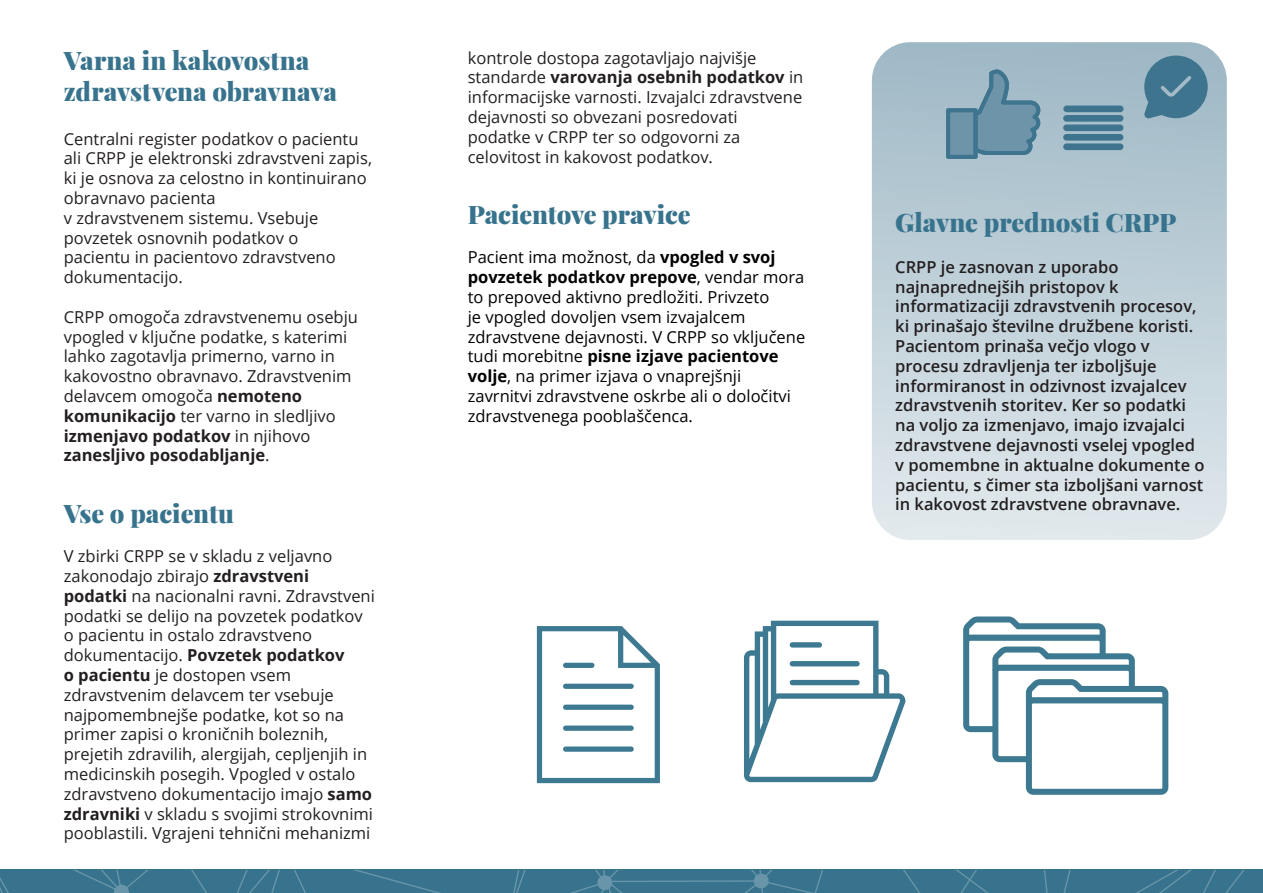
<style>
.page{position:relative;width:1263px;height:893px;background:#fff}
.page>*{position:absolute;margin:0;border:0;box-sizing:border-box;transform-origin:0 0}
.naslovi{font:900 25.5px/30.6px "Playfair Display";color:#37738d}
.tekst{font:16.5px/19.8px "Open Sans";color:#231f20}
.tekst-2{font:600 16.5px/19.8px "Open Sans";color:#231f20}
.tekst-3{font:16.5px/19.8px "Open Sans";color:#000001}
.s1{font-weight:700}
</style>
<div class="page">
<div style="left:872px;top:42px;width:355px;height:498px;background:linear-gradient(to bottom,#9eb7c5,#e1e9ed);border-radius:38px"></div>
<svg style="left:0;top:870px;width:1263px;height:23px;background:#3a758e"></svg>
<svg style="left:946px;top:69px;width:95px;height:90px;background:#799daf"></svg>
<svg style="left:1144px;top:56px;width:64px;height:62px;background:#53839a"></svg>
<div style="left:1063px;top:106px;width:60px;height:6px;background:#3e748e;border-radius:3px"></div>
<div style="left:1063px;top:115px;width:60px;height:7px;background:#3e748e;border-radius:3px"></div>
<div style="left:1063px;top:124px;width:60px;height:7px;background:#3e748e;border-radius:3px"></div>
<div style="left:1063px;top:134px;width:60px;height:7px;background:#3e748e;border-radius:3px"></div>
<div style="left:1063px;top:143px;width:60px;height:7px;background:#3e748e;border-radius:3px"></div>
<svg style="left:744px;top:621px;width:161px;height:161px"></svg>
<div style="left:790px;top:661px;width:70px;height:5px;background:#3d7a91;border-radius:3px"></div>
<div style="left:790px;top:642px;width:32px;height:6px;background:#3d7a91;border-radius:3px"></div>
<div style="left:790px;top:680px;width:70px;height:5px;background:#3d7a91;border-radius:3px"></div>
<svg style="left:537px;top:626px;width:123px;height:157px"></svg>
<svg style="left:963px;top:616px;width:205px;height:179px"></svg>
<p class="naslovi" style="left:64px;top:43px;width:275px">Varna in kakovostna zdravstvena obravnava</p>
<p class="tekst" style="left:64px;top:128px;width:310px">Centralni register podatkov o pacientu ali CRPP je elektronski zdravstveni zapis, ki je osnova za celostno in kontinuirano obravnavo pacienta</p>
<p class="tekst" style="left:64px;top:207px;width:273px">v zdravstvenem sistemu. Vsebuje povzetek osnovnih podatkov o pacientu in pacientovo zdravstveno dokumentacijo.</p>
<p class="tekst" style="left:64px;top:306px;width:296px">CRPP omogoča zdravstvenemu osebju vpogled v ključne podatke, s katerimi lahko zagotavlja primerno, varno in kakovostno obravnavo. Zdravstvenim delavcem omogoča <span class="s1">nemoteno komunikacijo</span> ter varno in sledljivo <span class="s1">izmenjavo podatkov</span> in njihovo <span class="s1">zanesljivo posodabljanje</span>.</p>
<p class="naslovi" style="left:64px;top:496px;width:172px">Vse o pacientu</p>
<p class="tekst" style="left:64px;top:546px;width:313px">V zbirki CRPP se v skladu z veljavno zakonodajo zbirajo <span class="s1">zdravstveni podatki</span> na nacionalni ravni. Zdravstveni podatki se delijo na povzetek podatkov o pacientu in ostalo zdravstveno dokumentacijo. <span class="s1">Povzetek podatkov<br>o pacientu</span> je dostopen vsem zdravstvenim delavcem ter vsebuje najpomembnejše podatke, kot so na primer zapisi o kroničnih boleznih, prejetih zdravilih, alergijah, cepljenjih in medicinskih posegih. Vpogled v ostalo zdravstveno dokumentacijo imajo <span class="s1">samo zdravniki</span> v skladu s svojimi strokovnimi pooblastili. Vgrajeni tehnični mehanizmi</p>
<p class="tekst" style="left:468px;top:47px;width:337px">kontrole dostopa zagotavljajo najvišje standarde <span class="s1">varovanja osebnih podatkov</span> in informacijske varnosti. Izvajalci zdravstvene dejavnosti so obvezani posredovati</p>
<p class="tekst" style="left:468px;top:127px;width:274px">podatke v CRPP ter so odgovorni za celovitost in kakovost podatkov.</p>
<p class="naslovi" style="left:468px;top:197px;width:224px">Pacientove pravice</p>
<p class="tekst-3" style="left:468px;top:247px;width:339px">Pacient ima možnost, da <span class="s1">vpogled v svoj povzetek podatkov prepove</span>, vendar mora to prepoved aktivno predložiti. Privzeto<br>je vpogled dovoljen vsem izvajalcem zdravstvene dejavnosti. V CRPP so vključene tudi morebitne <span class="s1">pisne izjave pacientove volje</span>, na primer izjava o vnaprejšnji zavrnitvi zdravstvene oskrbe ali o določitvi zdravstvenega pooblaščenca.</p>
<p class="naslovi" style="left:895px;top:205px;width:283px">Glavne prednosti CRPP</p>
<p class="tekst-2" style="left:895px;top:257px;width:311px">CRPP je zasnovan z uporabo najnaprednejših pristopov k informatizaciji zdravstvenih procesov, ki prinašajo številne družbene koristi.<br>Pacientom prinaša večjo vlogo v procesu zdravljenja ter izboljšuje informiranost in odzivnost izvajalcev zdravstvenih storitev. Ker so podatki na voljo za izmenjavo, imajo izvajalci zdravstvene dejavnosti vselej vpogled v pomembne in aktualne dokumente o pacientu, s čimer sta izboljšani varnost in kakovost zdravstvene obravnave.</p>
</div>
